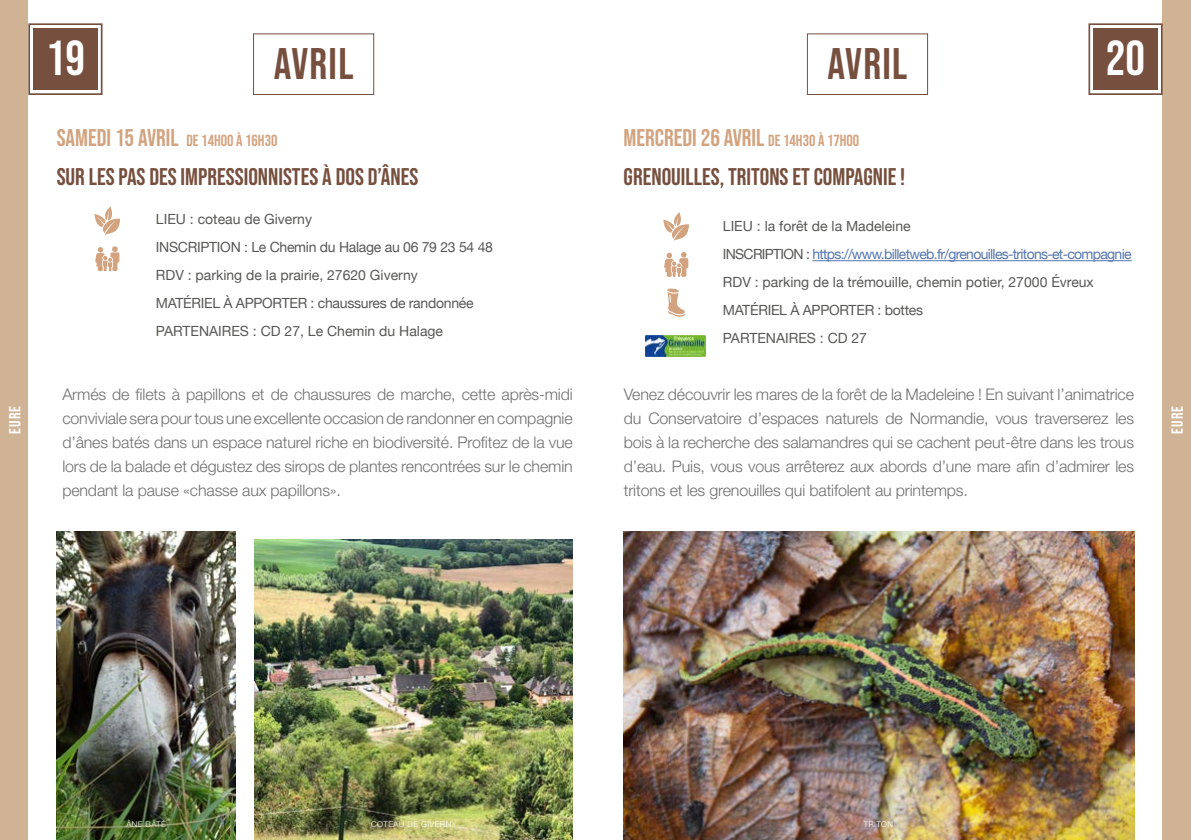
<style>
.page{position:relative;width:1191px;height:840px;background:#fff}
.page>*{position:absolute;margin:0;border:0;box-sizing:border-box;transform-origin:0 0}
.t1{font:49px "Bebas Neue";color:#fff}
.t2{font:44px "Bebas Neue";letter-spacing:.03em;color:#764f3e}
.t3{font:24px/39.2px "Bebas Neue";color:#764f3e}
.t4{font:300 16px/24px "Helvetica Neue LT Std";letter-spacing:-.01em;color:#706f6f;text-align:justify}
.t5{font:16px "Bebas Neue";letter-spacing:.07em;color:#fff}
.t6{font:14px/28px "Helvetica Neue";letter-spacing:-.02em;color:#575756}
.t7{font:14px/28px "Helvetica Neue";color:#575756}
.t8{font:300 8px "Helvetica Neue LT Std";letter-spacing:.05em;color:#fff}
.s1{color:#d3a37f}
.s2{font-size:16px;color:#d3a37f}
.s3{color:#5576af}
</style>
<div class="page">
<div style="left:1162px;top:0;width:29px;height:839px;background:#d0b395"></div>
<div style="left:0;top:0;width:28px;height:839px;background:#d0b395"></div>
<hr style="left:812px;top:260px;width:319px;height:1px;background:#5576af">
<svg style="left:28px;top:23px;width:75px;height:72px"></svg>
<div style="left:37px;top:32px;width:57px;height:55px;border:2px solid #764f3e"></div>
<svg style="left:1088px;top:23px;width:75px;height:72px"></svg>
<div style="left:1096px;top:32px;width:58px;height:55px;border:2px solid #764f3e"></div>
<div style="left:253px;top:33px;width:121px;height:62px;border:1px solid #764f3e"></div>
<img style="left:57px;top:531px;width:178px;height:308px">
<img style="left:623px;top:531px;width:511px;height:308px">
<svg style="left:95px;top:246px;width:24px;height:25px"></svg>
<svg style="left:94px;top:206px;width:26px;height:29px"></svg>
<svg style="left:664px;top:252px;width:24px;height:25px"></svg>
<svg style="left:663px;top:212px;width:26px;height:28px"></svg>
<img style="left:255px;top:539px;width:318px;height:300px">
<div style="left:807px;top:33px;width:121px;height:62px;border:1px solid #764f3e"></div>
<svg style="left:667px;top:288px;width:18px;height:29px"></svg>
<img style="left:645px;top:335px;width:61px;height:21px">
<h1 class="t1" style="left:46px;top:30px;width:41px">19</h1>
<h2 class="t2" style="left:274px;top:39px;width:81px">AVRIL</h2>
<h1 class="t1" style="left:1106px;top:30px;width:41px">20</h1>
<h2 class="t2" style="left:827px;top:39px;width:81px">AVRIL</h2>
<h3 class="t3" style="left:57px;top:118px;width:363px"><span class="s1">SAMEDI 15 AVRIL</span> <span class="s2">DE 14H00 À 16H30<br></span>SUR LES PAS DES IMPRESSIONNISTES À DOS D’ÂNES</h3>
<p class="t7" style="left:156px;top:206px;width:338px">LIEU : coteau de Giverny<br>INSCRIPTION : Le Chemin du Halage au 06 79 23 54 48<br>RDV : parking de la prairie, 27620 Giverny<br>MATÉRIEL À APPORTER : chaussures de randonnée PARTENAIRES : CD 27, Le Chemin du Halage</p>
<h3 class="t3" style="left:623px;top:118px;width:283px"><span class="s1">MERCREDI 26 AVRIL</span> <span class="s2">DE 14H30 À 17H00<br></span>GRENOUILLES, TRITONS ET COMPAGNIE !</h3>
<p class="t6" style="left:723px;top:213px;width:410px">LIEU : la forêt de la Madeleine<br>INSCRIPTION : <span class="s3">https://www.billetweb.fr/grenouilles-tritons-et-compagnie </span>RDV : parking de la trémouille, chemin potier, 27000 Évreux MATÉRIEL À APPORTER : bottes<br>PARTENAIRES : CD 27</p>
<p class="t4" style="left:62px;top:382px;width:512px">Armés de filets à papillons et de chaussures de marche, cette après-midi conviviale sera pour tous une excellente occasion de randonner en compagnie d’ânes batés dans un espace naturel riche en biodiversité. Profitez de la vue lors de la balade et dégustez des sirops de plantes rencontrées sur le chemin pendant la pause «chasse aux papillons».</p>
<p class="t4" style="left:624px;top:382px;width:512px">Venez découvrir les mares de la forêt de la Madeleine ! En suivant l’animatrice du Conservatoire d’espaces naturels de Normandie, vous traverserez les bois à la recherche des salamandres qui se cachent peut-être dans les trous d’eau. Puis, vous vous arrêterez aux abords d’une mare afin d’admirer les tritons et les grenouilles qui batifolent au printemps.</p>
<p class="t5" style="left:6px;top:433px;width:29px;rotate:-90deg">EURE</p>
<p class="t5" style="left:1168px;top:433px;width:29px;rotate:-90deg">EURE</p>
<p class="t8" style="left:126px;top:818px;width:41px">ÂNE BÂTÉ</p>
<p class="t8" style="left:371px;top:818px;width:87px">COTEAU DE GIVERNY</p>
<p class="t8" style="left:863px;top:818px;width:31px">TRITON</p>
</div>
